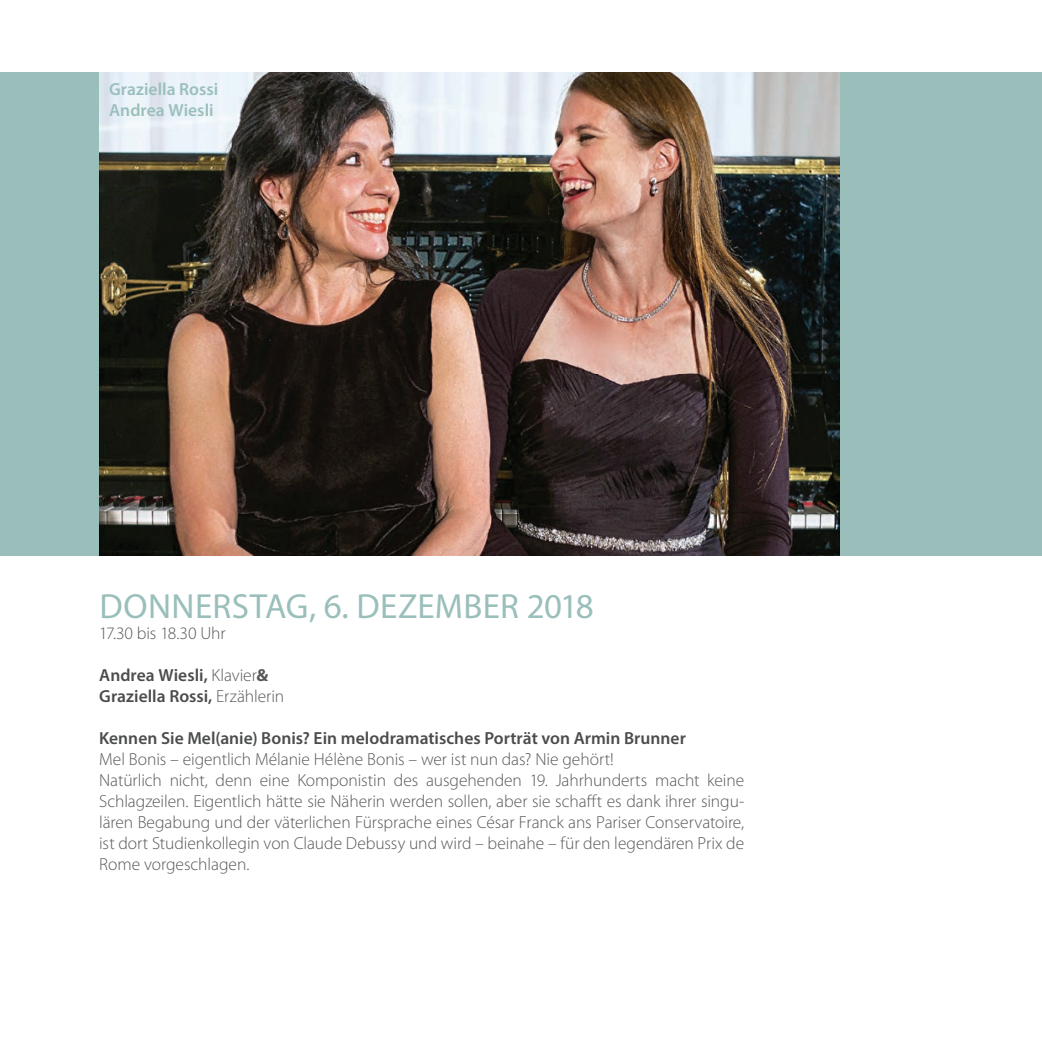
<style>
.page{position:relative;width:1042px;height:1042px;background:#fff}
.page>*{position:absolute;margin:0;border:0;box-sizing:border-box;transform-origin:0 0}
.t1{font:35px "Myriad Pro";letter-spacing:.01em;color:#9abfbb}
.t2{font:300 17.5px/21px "Myriad Pro";letter-spacing:-.005em;color:#57585a}
.t3{font:600 17.5px/21px "Myriad Pro";color:#4b4c4d}
.t4{font:600 17.5px/21px "Myriad Pro";color:#9abfbb}
.s1{font-weight:300;color:#57585a}
.s2{font-weight:700;color:#57585a}
</style>
<div class="page">
<div style="left:0;top:72px;width:1042px;height:483px;background:#9abfbb"></div>
<img style="left:99px;top:72px;width:741px;height:483px">
<p class="t4" style="left:109px;top:78px;width:110px">Graziella Rossi<br>Andrea Wiesli</p>
<h1 class="t1" style="left:100px;top:585px;width:496px">DONNERSTAG, 6. DEZEMBER 2018</h1>
<p class="t2" style="left:99px;top:623px;width:128px">17.30 bis 18.30 Uhr</p>
<p class="t3" style="left:99px;top:664px;width:187px">Andrea Wiesli, <span class="s1">Klavier</span><span class="s2">&amp;<br></span>Graziella Rossi, <span class="s1">Erzählerin</span></p>
<p class="t3" style="left:99px;top:727px;width:588px">Kennen Sie Mel(anie) Bonis? Ein melodramatisches Porträt von Armin Brunner</p>
<p class="t2" style="left:99px;top:749px;width:646px">Mel Bonis – eigentlich Mélanie Hélène Bonis – wer ist nun das? Nie gehört!<br>Natürlich nicht, denn eine Komponistin des ausgehenden 19. Jahrhunderts macht keine Schlagzeilen. Eigentlich hätte sie Näherin werden sollen, aber sie schafft es dank ihrer singu&shy;lären Begabung und der väterlichen Fürsprache eines César Franck ans Pariser Conservatoire, ist dort Studienkollegin von Claude Debussy und wird – beinahe – für den legendären Prix de Rome vorgeschlagen.</p>
</div>
